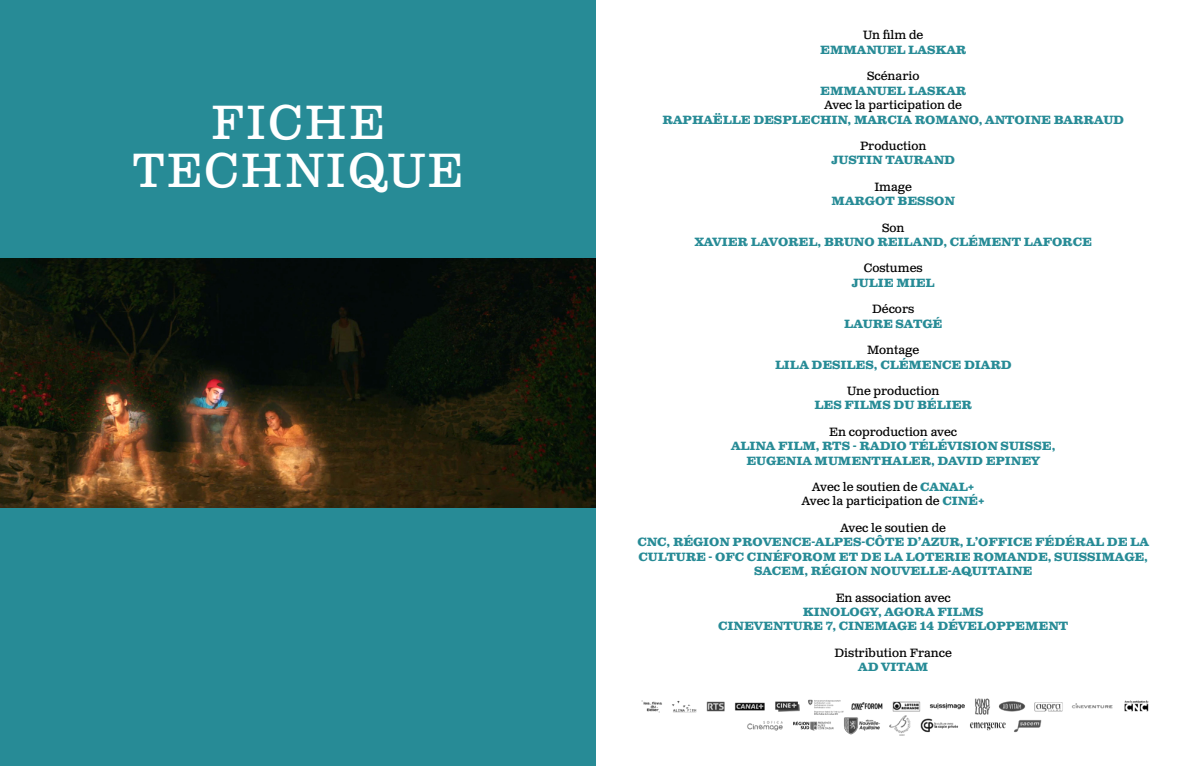
<style>
.page{position:relative;width:1191px;height:766px;background:#fff}
.page>*{position:absolute;margin:0;border:0;box-sizing:border-box;transform-origin:0 0}
.t1{font:48px/48px "Clarendon Text Pro";letter-spacing:.05em;color:#fff;text-align:center}
.t2{font:700 12px/14.4px "Clarendon Text Pro";color:#278b96;text-align:center}
.t3{font:12px/14.4px "Clarendon Text Pro";color:#000;text-align:center}
.s1{font-weight:700;color:#278b96}
</style>
<div class="page">
<div style="left:0;top:0;width:595px;height:765px;background:#278b96"></div>
<img style="left:0;top:258px;width:595px;height:249px">
<img style="left:641px;top:698px;width:508px;height:38px">
<h1 class="t1" style="left:133px;top:101px;width:331px">FICHE<br>TECHNIQUE</h1>
<p class="t3" style="left:863px;top:29px;width:62px">Un film de</p>
<p class="t2" style="left:820px;top:43px;width:147px">EMMANUEL LASKAR</p>
<p class="t3" style="left:867px;top:69px;width:54px">Scénario</p>
<p class="t2" style="left:820px;top:84px;width:147px">EMMANUEL LASKAR</p>
<p class="t3" style="left:824px;top:98px;width:139px">Avec la participation de</p>
<p class="t2" style="left:662px;top:113px;width:463px">RAPHAËLLE DESPLECHIN, MARCIA ROMANO, ANTOINE BARRAUD</p>
<p class="t3" style="left:860px;top:139px;width:68px">Production</p>
<p class="t2" style="left:831px;top:154px;width:125px">JUSTIN TAURAND</p>
<p class="t3" style="left:874px;top:180px;width:39px">Image</p>
<p class="t2" style="left:831px;top:194px;width:125px">MARGOT BESSON</p>
<p class="t3" style="left:882px;top:221px;width:24px">Son</p>
<p class="t2" style="left:694px;top:235px;width:398px">XAVIER LAVOREL, BRUNO REILAND, CLÉMENT LAFORCE</p>
<p class="t3" style="left:864px;top:261px;width:60px">Costumes</p>
<p class="t2" style="left:852px;top:276px;width:84px">JULIE MIEL</p>
<p class="t3" style="left:872px;top:302px;width:44px">Décors</p>
<p class="t2" style="left:844px;top:317px;width:100px">LAURE SATGÉ</p>
<p class="t3" style="left:867px;top:343px;width:54px">Montage</p>
<p class="t2" style="left:775px;top:358px;width:238px">LILA DESILES, CLÉMENCE DIARD</p>
<p class="t3" style="left:847px;top:384px;width:94px">Une production</p>
<p class="t2" style="left:814px;top:398px;width:159px">LES FILMS DU BÉLIER</p>
<p class="t3" style="left:829px;top:425px;width:129px">En coproduction avec</p>
<p class="t2" style="left:731px;top:439px;width:326px">ALINA FILM, RTS - RADIO TÉLÉVISION SUISSE,<br>EUGENIA MUMENTHALER, DAVID EPINEY</p>
<p class="t3" style="left:802px;top:480px;width:184px">Avec le soutien de <span class="s1">CANAL+<br></span>Avec la participation de <span class="s1">CINÉ+</span></p>
<p class="t3" style="left:840px;top:521px;width:107px">Avec le soutien de</p>
<p class="t2" style="left:637px;top:535px;width:513px">CNC, RÉGION PROVENCE-ALPES-CÔTE D’AZUR, L’OFFICE FÉDÉRAL DE LA<br>CULTURE - OFC CINÉFOROM ET DE LA LOTERIE ROMANDE, SUISSIMAGE,<br>SACEM, RÉGION NOUVELLE-AQUITAINE</p>
<p class="t3" style="left:835px;top:590px;width:117px">En association avec</p>
<p class="t2" style="left:718px;top:605px;width:351px">KINOLOGY, AGORA FILMS<br>CINEVENTURE 7, CINEMAGE 14 DÉVELOPPEMENT</p>
<p class="t3" style="left:834px;top:645px;width:119px">Distribution France</p>
<p class="t2" style="left:858px;top:660px;width:72px">AD VITAM</p>
</div>
